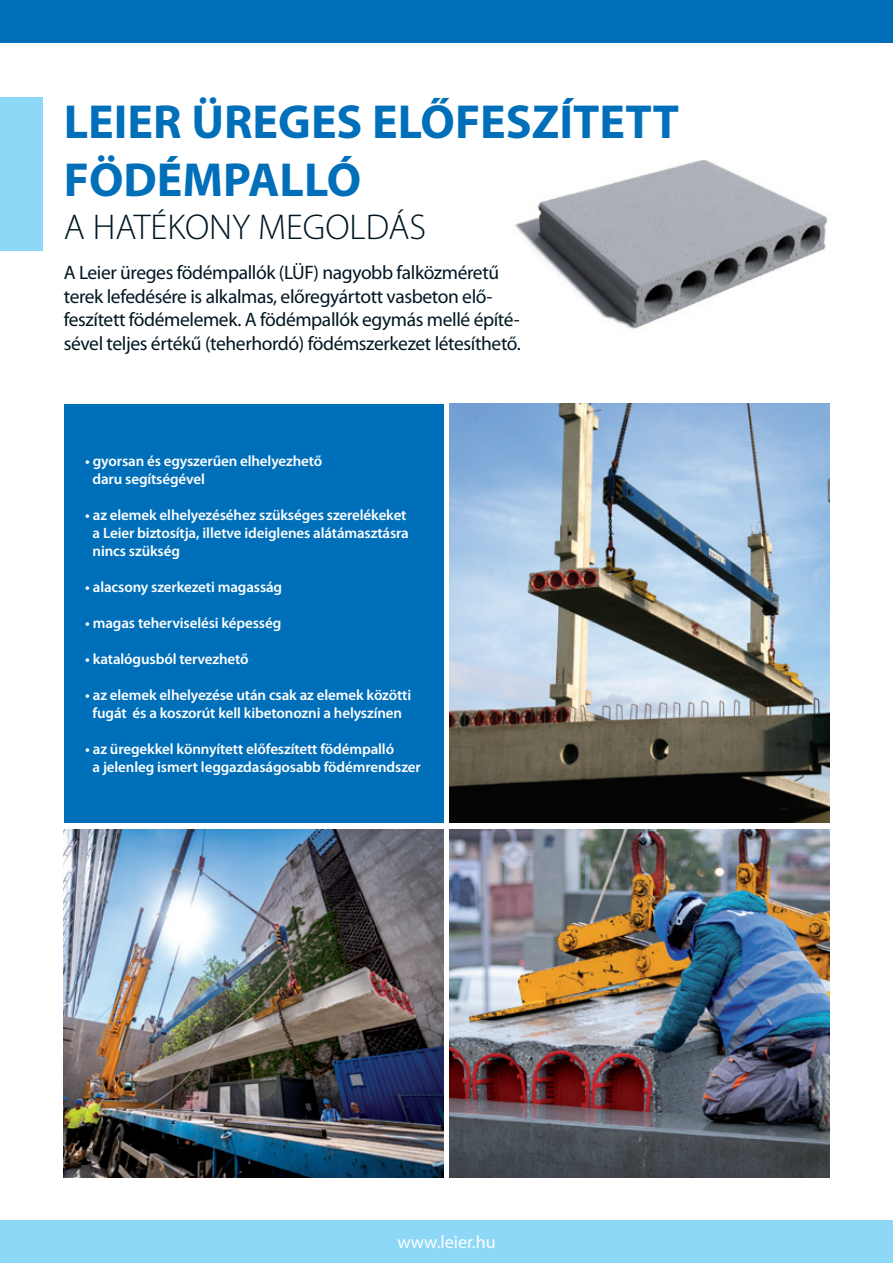
<style>
.page{position:relative;width:893px;height:1263px;background:#fff}
.page>*{position:absolute;margin:0;border:0;box-sizing:border-box;transform-origin:0 0}
.t1{font:700 48px/57.6px "Myriad Pro";color:#006fba}
.t2{font:300 36px "Myriad Pro";color:#011622}
.t3{font:19.5px/23.4px "Myriad Pro";letter-spacing:-.02em;color:#011622}
.t4{font:18px "Myriad Pro";color:#fff}
.t5{font:600 15px/18px "Myriad Pro";letter-spacing:-.01em;color:#fff}
</style>
<div class="page">
<div style="left:0;top:1220px;width:893px;height:43px;background:#8dd7f7"></div>
<div style="left:64px;top:404px;width:379px;height:419px;background:#006fba"></div>
<div style="left:0;top:0;width:893px;height:43px;background:#006fba"></div>
<img style="left:514px;top:159px;width:314px;height:170px">
<div style="left:0;top:98px;width:43px;height:153px;background:#8dd7f7"></div>
<img style="left:450px;top:404px;width:379px;height:419px">
<img style="left:450px;top:829px;width:379px;height:349px">
<img style="left:64px;top:829px;width:379px;height:349px">
<h1 class="t1" style="left:64px;top:92px;width:617px">LEIER ÜREGES ELŐFESZÍTETT<br>FÖDÉMPALLÓ</h1>
<h2 class="t2" style="left:64px;top:207px;width:364px">A HATÉKONY MEGOLDÁS</h2>
<p class="t3" style="left:64px;top:261px;width:459px">A Leier üreges födémpallók (LÜF) nagyobb falközméretű terek lefedésére is alkalmas, előregyártott vasbeton elő&shy;feszített födémelemek. A födémpallók egymás mellé építé&shy;sével teljes értékű (teherhordó) födémszerkezet létesíthető.</p>
<p class="t5" style="left:93px;top:452px;width:231px;text-indent:-8px">• gyorsan és egyszerűen elhelyezhető daru segítségével</p>
<p class="t5" style="left:93px;top:506px;width:318px;text-indent:-8px">• az elemek elhelyezéséhez szükséges szerelékeket a Leier biztosítja, illetve ideiglenes alátámasztásra nincs szükség</p>
<p class="t5" style="left:85px;top:578px;width:199px">• alacsony szerkezeti magasság</p>
<p class="t5" style="left:85px;top:614px;width:198px">• magas teherviselési képesség</p>
<p class="t5" style="left:85px;top:650px;width:165px">• katalógusból tervezhető</p>
<p class="t5" style="left:85px;top:686px;width:328px;text-align:center">• az elemek elhelyezése után csak az elemek közötti fugát és a koszorút kell kibetonozni a helyszínen</p>
<p class="t5" style="left:93px;top:740px;width:330px;text-indent:-8px">• az üregekkel könnyített előfeszített födémpalló<br>a jelenleg ismert leggazdaságosabb födémrendszer</p>
<p class="t4" style="left:397px;top:1231px;width:100px">www.leier.hu</p>
</div>
